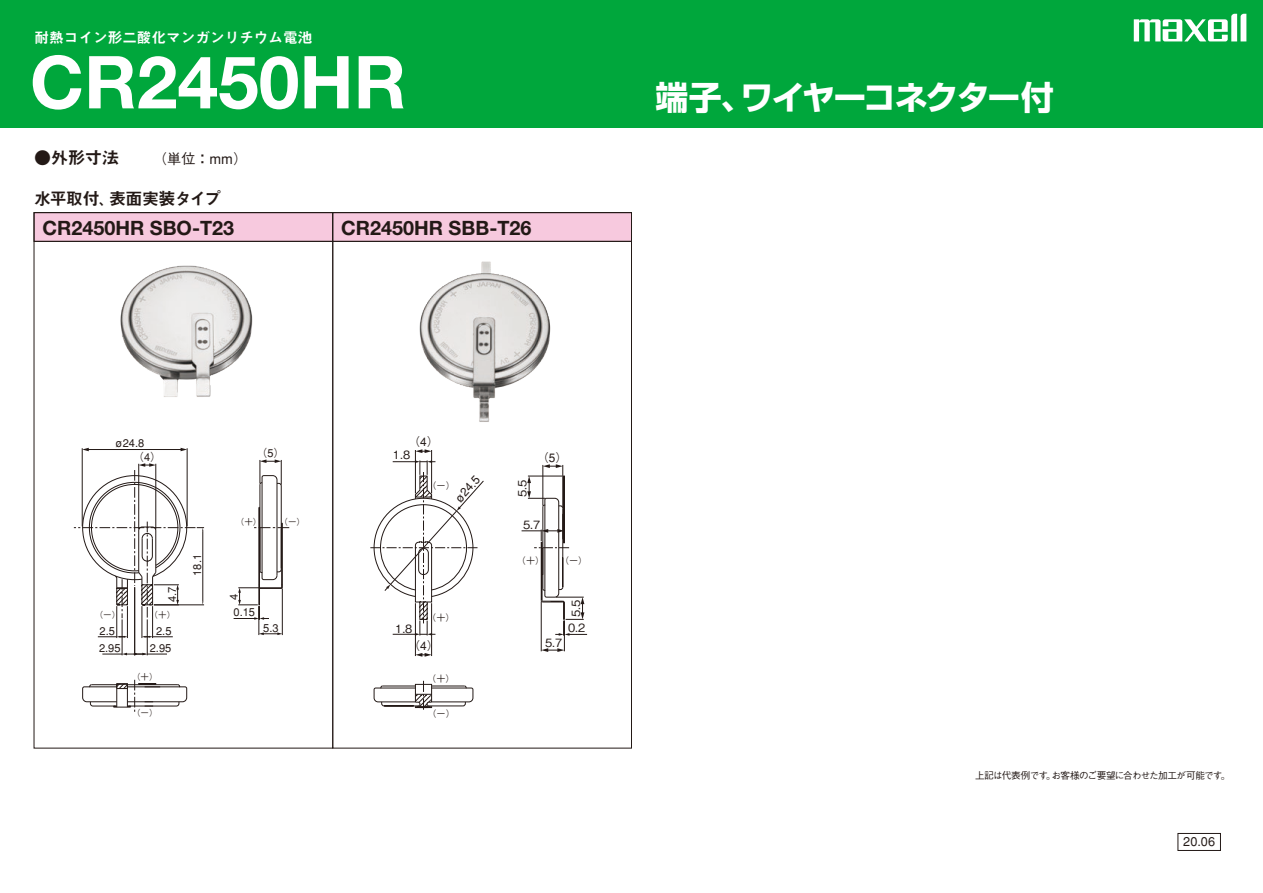
<style>
.page{position:relative;width:1263px;height:893px;background:#fff}
.page>*{position:absolute;margin:0;border:0;box-sizing:border-box;transform-origin:0 0}
.t1{font:700 73.05px "Helvetica Neue";color:#fff}
.t2{font:700 32.85px "Shin Go";letter-spacing:-.045em;color:#fff}
.t3{font:700 19.8px "Helvetica Neue";color:#231916}
.t4{font:16.95px "Midashi Go MB31";letter-spacing:-.035em;color:#231916}
.t5{font:14.55px "Midashi Go MB31";color:#fff}
.t6{font:500 12.75px "Gothic BBB";color:#231916}
.t7{font:500 11.85px "Gothic BBB";color:#231916}
.t8{font:500 11.4px "Gothic BBB Pro";color:#231916}
.t9{font:500 11.1px "Gothic BBB";color:#231916}
.t10{font:500 10.95px "Gothic BBB";color:#231916}
.t11{font:500 9.6px "Gothic BBB";letter-spacing:-.07em;color:#231916}
.t12{font:500 9.15px "Gothic BBB";color:#231916}
.t13{font:500 8.55px "Gothic BBB";color:#231916}
.s1{font-family:"Gothic BBB";font-weight:500;font-size:14.1px}
</style>
<div class="page">
<div style="left:0;top:0;width:1263px;height:128px;background:#00a73c"></div>
<svg style="left:1134px;top:14px;width:112px;height:27px"></svg>
<div style="left:34px;top:212px;width:299px;height:30px;background:#f7c9de"></div>
<hr style="left:34px;top:241px;width:299px;height:1px;background:#231916">
<div style="left:332px;top:212px;width:300px;height:30px;background:#f7c9de"></div>
<div style="left:332px;top:212px;width:300px;height:536px;border:1px solid #231916"></div>
<hr style="left:333px;top:241px;width:298px;height:1px;background:#231916">
<img style="left:419px;top:261px;width:132px;height:161px">
<img style="left:120px;top:265px;width:133px;height:132px">
<div style="left:1178px;top:833px;width:43px;height:18px;border:1px solid #231916"></div>
<hr style="left:187px;top:448px;width:1px;height:78px;background:#231916">
<hr style="left:82px;top:448px;width:1px;height:78px;background:#231916">
<hr style="left:147px;top:619px;width:1px;height:36px;background:#231916">
<hr style="left:122px;top:619px;width:1px;height:36px;background:#231916">
<hr style="left:134px;top:587px;width:1px;height:68px;background:#231916">
<hr style="left:116px;top:606px;width:1px;height:32px;background:#231916">
<hr style="left:127px;top:606px;width:1px;height:32px;background:#231916">
<hr style="left:142px;top:606px;width:1px;height:32px;background:#231916">
<hr style="left:152px;top:606px;width:1px;height:32px;background:#231916">
<svg style="left:82px;top:680px;width:106px;height:32px"></svg>
<svg style="left:102px;top:653px;width:65px;height:2px"></svg>
<svg style="left:98px;top:636px;width:29px;height:2px"></svg>
<svg style="left:142px;top:636px;width:31px;height:2px"></svg>
<hr style="left:88px;top:449px;width:94px;height:1px;background:#231916">
<svg style="left:82px;top:448px;width:7px;height:3px"></svg>
<svg style="left:181px;top:448px;width:6px;height:3px"></svg>
<svg style="left:74px;top:463px;width:130px;height:155px"></svg>
<svg style="left:234px;top:459px;width:55px;height:176px"></svg>
<hr style="left:542px;top:465px;width:1px;height:40px;background:#231916">
<hr style="left:562px;top:465px;width:1px;height:42px;background:#231916">
<hr style="left:541px;top:602px;width:1px;height:49px;background:#231916">
<hr style="left:564px;top:621px;width:1px;height:30px;background:#231916">
<hr style="left:415px;top:603px;width:1px;height:53px;background:#231916">
<hr style="left:431px;top:603px;width:1px;height:53px;background:#231916">
<hr style="left:415px;top:450px;width:1px;height:43px;background:#231916">
<hr style="left:431px;top:450px;width:1px;height:43px;background:#231916">
<svg style="left:415px;top:449px;width:17px;height:4px"></svg>
<svg style="left:543px;top:464px;width:20px;height:4px"></svg>
<svg style="left:373px;top:681px;width:101px;height:29px"></svg>
<svg style="left:541px;top:648px;width:23px;height:4px"></svg>
<svg style="left:415px;top:653px;width:17px;height:4px"></svg>
<svg style="left:522px;top:475px;width:65px;height:161px"></svg>
<svg style="left:370px;top:460px;width:114px;height:176px"></svg>
<h3 class="t5" style="left:35px;top:29px;width:279px">耐熱コイン形二酸化マンガンリチウム電池</h3>
<h1 class="t1" style="left:30px;top:37px;width:378px">CR2450HR</h1>
<h3 class="t4" style="left:34px;top:147px;width:215px">●外形寸法　　<span class="s1">（単位：mm）</span></h3>
<h3 class="t4" style="left:34px;top:189px;width:189px">水平取付、表面実装タイプ</h3>
<h3 class="t3" style="left:43px;top:215px;width:193px">CR2450HR SBO-T23</h3>
<h3 class="t3" style="left:341px;top:215px;width:192px">CR2450HR SBB-T26</h3>
<h2 class="t2" style="left:655px;top:76px;width:400px">端子、ワイヤーコネクター付</h2>
<p class="t9" style="left:116px;top:436px;width:30px">ø24.8</p>
<p class="t10" style="left:133px;top:451px;width:30px">（4）</p>
<p class="t10" style="left:257px;top:447px;width:30px">（5）</p>
<p class="t7" style="left:408px;top:435px;width:32px">（4）</p>
<p class="t8" style="left:393px;top:446px;width:19px">1.8</p>
<p class="t7" style="left:537px;top:450px;width:32px">（5）</p>
<p class="t7" style="left:452px;top:495px;width:32px;rotate:-48deg">ø24.5</p>
<p class="t12" style="left:427px;top:480px;width:29px">（－）</p>
<p class="t8" style="left:513px;top:497px;width:19px;rotate:-90deg">5.5</p>
<p class="t13" style="left:236px;top:517px;width:27px">（＋）</p>
<p class="t13" style="left:279px;top:517px;width:27px">（－）</p>
<p class="t8" style="left:523px;top:515px;width:19px">5.7</p>
<p class="t9" style="left:191px;top:576px;width:23px;rotate:-90deg">18.1</p>
<p class="t12" style="left:517px;top:555px;width:29px">（＋）</p>
<p class="t12" style="left:560px;top:555px;width:29px">（－）</p>
<p class="t9" style="left:166px;top:602px;width:17px;rotate:-90deg">4.7</p>
<p class="t9" style="left:227px;top:600px;width:8px;rotate:-90deg">4</p>
<p class="t13" style="left:95px;top:610px;width:27px">（－）</p>
<p class="t13" style="left:150px;top:610px;width:27px">（＋）</p>
<p class="t9" style="left:100px;top:624px;width:17px">2.5</p>
<p class="t9" style="left:156px;top:624px;width:17px">2.5</p>
<p class="t9" style="left:99px;top:641px;width:23px">2.95</p>
<p class="t9" style="left:150px;top:641px;width:23px">2.95</p>
<p class="t9" style="left:233px;top:606px;width:23px">0.15</p>
<p class="t9" style="left:263px;top:622px;width:17px">5.3</p>
<p class="t8" style="left:567px;top:617px;width:19px;rotate:-90deg">5.5</p>
<p class="t12" style="left:427px;top:613px;width:29px">（＋）</p>
<p class="t8" style="left:395px;top:619px;width:19px">1.8</p>
<p class="t8" style="left:568px;top:619px;width:19px">0.2</p>
<p class="t8" style="left:545px;top:634px;width:19px">5.7</p>
<p class="t7" style="left:408px;top:639px;width:32px">（4）</p>
<p class="t13" style="left:132px;top:672px;width:27px">（＋）</p>
<p class="t13" style="left:132px;top:708px;width:27px">（－）</p>
<p class="t12" style="left:427px;top:674px;width:29px">（＋）</p>
<p class="t12" style="left:427px;top:708px;width:29px">（－）</p>
<p class="t11" style="left:975px;top:770px;width:257px">上記は代表例です。お客様のご要望に合わせた加工が可能です。</p>
<p class="t6" style="left:1183px;top:834px;width:33px">20.06</p>
</div>
